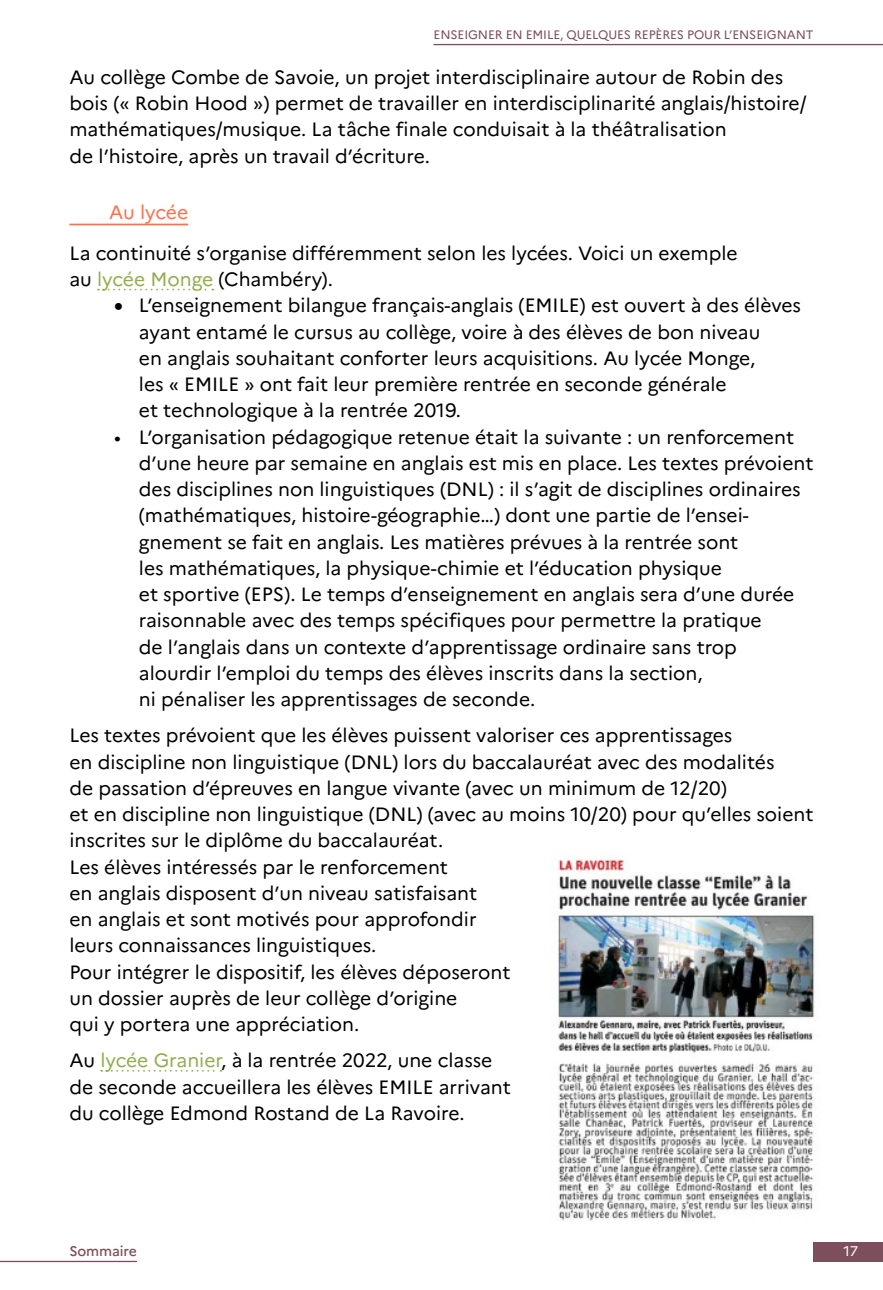
<style>
.page{position:relative;width:883px;height:1290px;background:#fff}
.page>*{position:absolute;margin:0;border:0;box-sizing:border-box;transform-origin:0 0}
.t1{font:19.25px/26.2px "Marianne";color:#000}
.Titre03{font:19.25px "Marianne";letter-spacing:-.005em;color:#ff6f4c}
.t2{font:500 14px "Marianne";letter-spacing:-.01em;color:#7d4e5b}
.t3{font:14px "Marianne";color:#fff}
.t4{font:12.25px "Marianne";letter-spacing:-.01em;color:#7d4e5b}
.s1{color:#91ae4f}
</style>
<div class="page">
<div style="left:814px;top:1241px;width:69px;height:20px;background:#7d4e5b"></div>
<hr style="left:0;top:1261px;width:137px;height:1px;background:#7d4e5b">
<hr style="left:434px;top:44px;width:449px;height:1px;background:#7d4e5b">
<hr style="left:69px;top:224px;width:119px;height:1px;background:#ff6f4c">
<svg style="left:98px;top:289px;width:115px;height:1px"></svg>
<svg style="left:101px;top:1070px;width:120px;height:1px"></svg>
<img style="left:556px;top:859px;width:261px;height:362px">
<p class="t4" style="left:434px;top:27px;width:381px">ENSEIGNER EN EMILE, QUELQUES REPÈRES POUR L’ENSEIGNANT</p>
<p class="t1" style="left:69px;top:64px;width:739px">Au collège Combe de Savoie, un projet interdisciplinaire autour de Robin des bois (« Robin Hood ») permet de travailler en interdisciplinarité anglais/histoire/ mathématiques/musique. La tâche finale conduisait à la théâtralisation<br>de l’histoire, après un travail d’écriture.</p>
<p class="Titre03" style="left:109px;top:200px;width:81px">Au lycée</p>
<p class="t1" style="left:69px;top:240px;width:670px">La continuité s’organise différemment selon les lycées. Voici un exemple au <span class="s1">lycée Monge</span> (Chambéry).</p>
<p class="t1" style="left:139px;top:292px;width:664px;text-indent:-25px">• L’enseignement bilangue français-anglais (EMILE) est ouvert à des élèves ayant entamé le cursus au collège, voire à des élèves de bon niveau<br>en anglais souhaitant conforter leurs acquisitions. Au lycée Monge,<br>les « EMILE » ont fait leur première rentrée en seconde générale<br>et technologique à la rentrée 2019.</p>
<p class="t1" style="left:139px;top:424px;width:676px;text-indent:-25px">• L’organisation pédagogique retenue était la suivante : un renforcement d’une heure par semaine en anglais est mis en place. Les textes prévoient des disciplines non linguistiques (DNL) : il s’agit de disciplines ordinaires (mathématiques, histoire-géographie…) dont une partie de l’ensei&shy;gnement se fait en anglais. Les matières prévues à la rentrée sont<br>les mathématiques, la physique-chimie et l’éducation physique<br>et sportive (EPS). Le temps d’enseignement en anglais sera d’une durée raisonnable avec des temps spécifiques pour permettre la pratique<br>de l’anglais dans un contexte d’apprentissage ordinaire sans trop alourdir l’emploi du temps des élèves inscrits dans la section,<br>ni pénaliser les apprentissages de seconde.</p>
<p class="t1" style="left:69px;top:722px;width:746px">Les textes prévoient que les élèves puissent valoriser ces apprentissages<br>en discipline non linguistique (DNL) lors du baccalauréat avec des modalités<br>de passation d’épreuves en langue vivante (avec un minimum de 12/20)<br>et en discipline non linguistique (DNL) (avec au moins 10/20) pour qu’elles soient inscrites sur le diplôme du baccalauréat.</p>
<p class="t1" style="left:69px;top:853px;width:409px">Les élèves intéressés par le renforcement<br>en anglais disposent d’un niveau satisfaisant en anglais et sont motivés pour approfondir leurs connaissances linguistiques.</p>
<p class="t1" style="left:69px;top:958px;width:443px">Pour intégrer le dispositif, les élèves déposeront un dossier auprès de leur collège d’origine<br>qui y portera une appréciation.</p>
<p class="t1" style="left:69px;top:1047px;width:443px">Au <span class="s1">lycée Granier</span>, à la rentrée 2022, une classe de seconde accueillera les élèves EMILE arrivant du collège Edmond Rostand de La Ravoire.</p>
<p class="t2" style="left:69px;top:1242px;width:69px">Sommaire</p>
<p class="t3" style="left:844px;top:1242px;width:16px">17</p>
</div>
